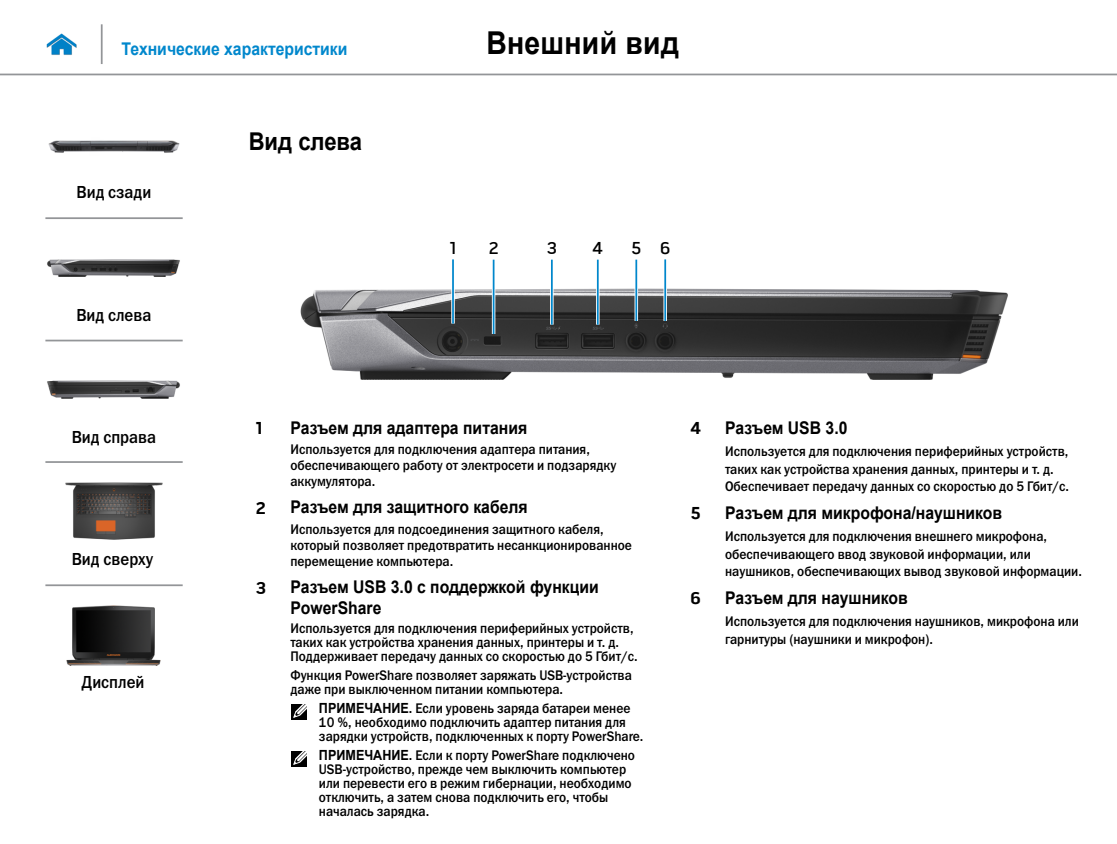
<style>
.page{position:relative;width:1117px;height:844px;background:#fff}
.page>*{position:absolute;margin:0;border:0;box-sizing:border-box;transform-origin:0 0}
.t1{font:700 31.5px "Arial";letter-spacing:.01em;color:#000;scale:.9 1}
.Head2{font:700 24.5px "Arial";color:#000;scale:.9 1}
.Callout_Head{font:700 17.5px/21px "Arial";color:#000;scale:.9 1}
.t2{font:17.5px "Franklin Gothic Medium C";color:#000;scale:.9 1}
.t3{font:700 17.5px "Arial";color:#0087cc;scale:.9 1}
.Callout-L{font:500 17.5px "Pill Alt 600 mg";color:#000}
.Callout-L-2{font:700 17.5px "Pill Alt 600 mg";color:#000}
.Callout_description{font:14px/17.5px "Franklin Gothic Medium C";color:#000;scale:.9 1}
.Note{font:14px/14px "Franklin Gothic Medium C";color:#000;scale:.9 1}
.s1{font-family:"Arial";font-weight:700}
</style>
<div class="page">
<hr style="left:0;top:74px;width:1116px;height:1px;background:#939598">
<img style="left:46px;top:33px;width:31px;height:22px">
<img style="left:300px;top:272px;width:708px;height:108px">
<hr style="left:451px;top:259px;width:3px;height:64px;background:#fff">
<hr style="left:452px;top:259px;width:2px;height:64px;background:#0087cc">
<svg style="left:491px;top:259px;width:4px;height:75px"></svg>
<hr style="left:492px;top:259px;width:2px;height:75px;background:#0087cc">
<hr style="left:596px;top:259px;width:3px;height:65px;background:#fff">
<hr style="left:596px;top:259px;width:2px;height:65px;background:#0087cc">
<svg style="left:634px;top:259px;width:4px;height:62px"></svg>
<hr style="left:635px;top:259px;width:2px;height:62px;background:#0087cc">
<hr style="left:550px;top:259px;width:3px;height:65px;background:#fff">
<hr style="left:551px;top:259px;width:1px;height:65px;background:#0087cc">
<hr style="left:663px;top:259px;width:3px;height:62px;background:#fff">
<hr style="left:664px;top:259px;width:2px;height:62px;background:#0087cc">
<div style="left:291px;top:703px;width:16px;height:16px;background:#000"></div>
<svg style="left:293px;top:703px;width:14px;height:15px"></svg>
<div style="left:291px;top:750px;width:16px;height:16px;background:#000"></div>
<svg style="left:293px;top:750px;width:14px;height:15px"></svg>
<hr style="left:101px;top:24px;width:2px;height:40px;background:#939598">
<img style="left:48px;top:140px;width:132px;height:13px">
<img style="left:47px;top:259px;width:133px;height:18px">
<img style="left:47px;top:380px;width:133px;height:19px">
<img style="left:65px;top:482px;width:98px;height:58px">
<img style="left:66px;top:605px;width:95px;height:61px">
<hr style="left:45px;top:217px;width:138px;height:2px;background:#939598">
<hr style="left:45px;top:339px;width:138px;height:2px;background:#939598">
<hr style="left:45px;top:461px;width:138px;height:2px;background:#939598">
<hr style="left:45px;top:584px;width:138px;height:2px;background:#939598">
<p class="t3" style="left:122px;top:37px;width:252px">Технические характеристики</p>
<h1 class="t1" style="left:486px;top:22px;width:215px">Внешний вид</h1>
<p class="t2" style="left:76px;top:182px;width:85px">Вид сзади</p>
<p class="t2" style="left:76px;top:305px;width:85px">Вид слева</p>
<p class="Head2" style="left:249px;top:125px;width:127px">Вид слева</p>
<p class="Callout-L" style="left:449px;top:238px;width:8px">1</p>
<p class="Callout-L" style="left:488px;top:238px;width:11px">2</p>
<p class="Callout-L" style="left:546px;top:238px;width:12px">3</p>
<p class="Callout-L" style="left:592px;top:238px;width:12px">4</p>
<p class="Callout-L" style="left:631px;top:238px;width:12px">5</p>
<p class="Callout-L" style="left:660px;top:238px;width:12px">6</p>
<p class="t2" style="left:72px;top:427px;width:95px">Вид справа</p>
<p class="t2" style="left:72px;top:549px;width:92px">Вид сверху</p>
<p class="t2" style="left:82px;top:672px;width:71px">Дисплей</p>
<p class="Callout-L-2" style="left:255px;top:417px;width:8px">1</p>
<p class="Callout_Head" style="left:290px;top:417px;width:264px">Разъем для адаптера питания</p>
<p class="Callout_description" style="left:290px;top:441px;width:363px;line-height:15.8px">Используется для подключения адаптера питания, обеспечивающего работу от электросети и подзарядку аккумулятора.</p>
<p class="Callout-L-2" style="left:255px;top:497px;width:11px">2</p>
<p class="Callout_Head" style="left:290px;top:497px;width:265px">Разъем для защитного кабеля</p>
<p class="Callout_description" style="left:290px;top:521px;width:381px;line-height:15.8px">Используется для подсоединения защитного кабеля, который позволяет предотвратить несанкционированное перемещение компьютера.</p>
<p class="Callout-L-2" style="left:255px;top:577px;width:12px">3</p>
<p class="Callout_Head" style="left:290px;top:577px;width:344px">Разъем USB 3.0 с поддержкой функции<br>PowerShare</p>
<p class="Callout_description" style="left:290px;top:621px;width:387px;line-height:14px">Используется для подключения периферийных устройств, таких как устройства хранения данных, принтеры и т. д.<br>Поддерживает передачу данных со скоростью до 5 Гбит/с.</p>
<p class="Callout_description" style="left:290px;top:668px;width:381px;line-height:14px">Функция PowerShare позволяет заряжать USB-устройства даже при выключенном питании компьютера.</p>
<p class="Note" style="left:319px;top:701px;width:362px"><span class="s1">ПРИМЕЧАНИЕ.</span> Если уровень заряда батареи менее<br>10 %, необходимо подключить адаптер питания для зарядки устройств, подключенных к порту PowerShare.</p>
<p class="Note" style="left:319px;top:748px;width:352px"><span class="s1">ПРИМЕЧАНИЕ.</span> Если к порту PowerShare подключено USB-устройство, прежде чем выключить компьютер или перевести его в режим гибернации, необходимо отключить, а затем снова подключить его, чтобы началась зарядка.</p>
<p class="Callout-L-2" style="left:690px;top:417px;width:12px">4</p>
<p class="Callout_Head" style="left:725px;top:417px;width:137px">Разъем USB 3.0</p>
<p class="Callout_description" style="left:725px;top:442px;width:383px">Используется для подключения периферийных устройств, таких как устройства хранения данных, принтеры и т. д.<br>Обеспечивает передачу данных со скоростью до 5 Гбит/с.</p>
<p class="Callout-L-2" style="left:690px;top:502px;width:12px">5</p>
<p class="Callout_Head" style="left:725px;top:502px;width:309px">Разъем для микрофона/наушников</p>
<p class="Callout_description" style="left:725px;top:527px;width:398px">Используется для подключения внешнего микрофона, обеспечивающего ввод звуковой информации, или наушников, обеспечивающих вывод звуковой информации.</p>
<p class="Callout-L-2" style="left:690px;top:587px;width:12px">6</p>
<p class="Callout_Head" style="left:725px;top:587px;width:204px">Разъем для наушников</p>
<p class="Callout_description" style="left:725px;top:612px;width:394px">Используется для подключения наушников, микрофона или гарнитуры (наушники и микрофон).</p>
</div>
